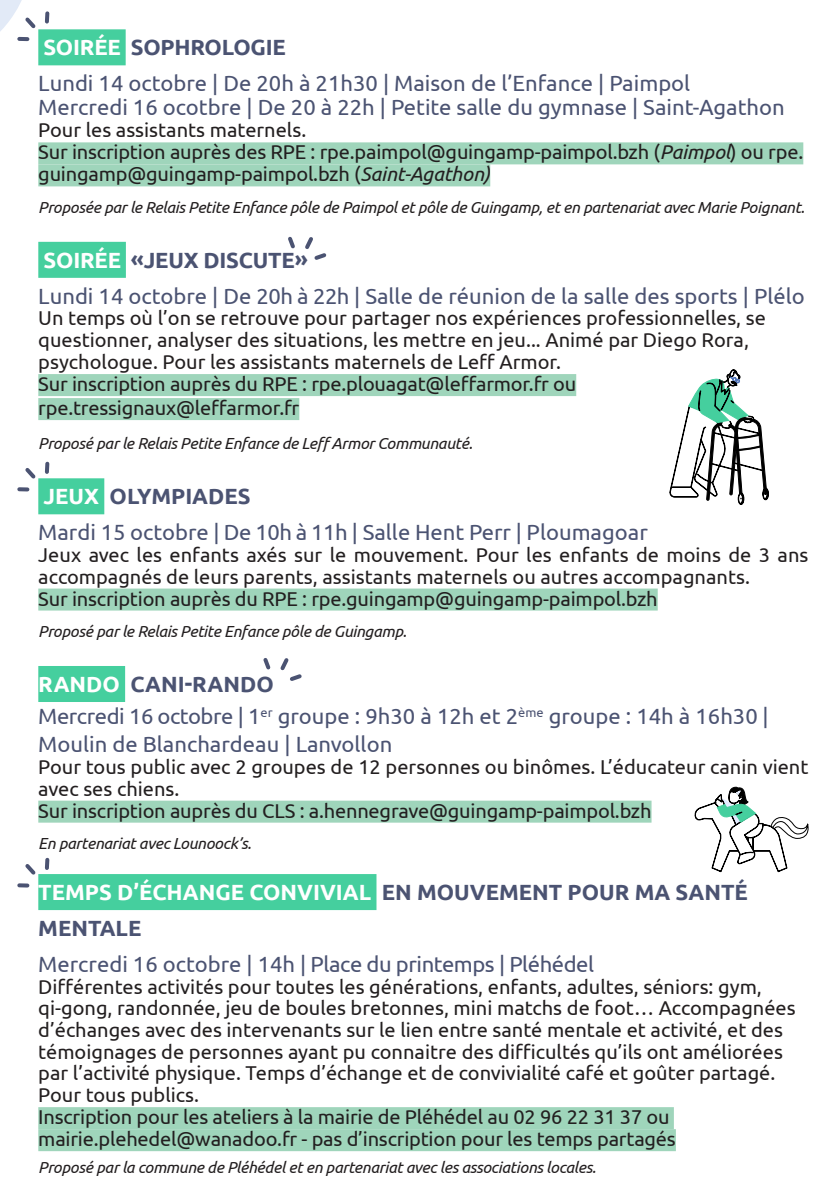
<style>
.page{position:relative;width:840px;height:1191px;background:#fff}
.page>*{position:absolute;margin:0;border:0;box-sizing:border-box;transform-origin:0 0}
.t1{font:22px/28px "Ubuntu";color:#4b5372}
.t2{font:700 22px/36px "Ubuntu";color:#4b5372}
.t3{font:22px "Ubuntu";letter-spacing:-.02em;color:#4b5372}
.t4{font:20px/21.6px "Ubuntu";color:#231f20}
.t5{font:italic 16px "Ubuntu";letter-spacing:-.02em;color:#231f20}
.s1{color:#fff}
.s2{font-style:italic}
</style>
<div class="page">
<div style="left:38px;top:29px;width:88px;height:36px;background:#45cf9e"></div>
<div style="left:38px;top:142px;width:764px;height:22px;background:#9fd5bb"></div>
<div style="left:38px;top:164px;width:452px;height:22px;background:#9fd5bb"></div>
<div style="left:38px;top:242px;width:88px;height:36px;background:#45cf9e"></div>
<div style="left:38px;top:374px;width:538px;height:22px;background:#9fd5bb"></div>
<div style="left:38px;top:398px;width:261px;height:22px;background:#9fd5bb"></div>
<div style="left:38px;top:478px;width:66px;height:36px;background:#45cf9e"></div>
<div style="left:38px;top:588px;width:619px;height:22px;background:#9fd5bb"></div>
<div style="left:38px;top:666px;width:87px;height:36px;background:#45cf9e"></div>
<div style="left:38px;top:800px;width:613px;height:22px;background:#9fd5bb"></div>
<div style="left:38px;top:874px;width:338px;height:36px;background:#45cf9e"></div>
<div style="left:38px;top:1107px;width:635px;height:22px;background:#9fd5bb"></div>
<div style="left:38px;top:1129px;width:637px;height:22px;background:#9fd5bb"></div>
<svg style="left:288px;top:236px;width:39px;height:24px"></svg>
<div style="left:762px;top:488px;width:6px;height:12px;border:1px solid #000;border-radius:50%"></div>
<svg style="left:669px;top:369px;width:98px;height:136px"></svg>
<svg style="left:694px;top:786px;width:115px;height:87px"></svg>
<svg style="left:45px;top:13px;width:4px;height:9px"></svg>
<svg style="left:0;top:0;width:39px;height:55px"></svg>
<svg style="left:45px;top:464px;width:4px;height:8px"></svg>
<svg style="left:19px;top:468px;width:20px;height:23px"></svg>
<svg style="left:263px;top:658px;width:39px;height:23px"></svg>
<svg style="left:45px;top:859px;width:4px;height:9px"></svg>
<svg style="left:19px;top:864px;width:20px;height:23px"></svg>
<p class="t2" style="left:43px;top:29px;width:244px"><span class="s1">SOIRÉE</span> SOPHROLOGIE</p>
<p class="t1" style="left:38px;top:69px;width:653px">Lundi 14 octobre | De 20h à 21h30 | Maison de l’Enfance | Paimpol</p>
<p class="t1" style="left:38px;top:93px;width:747px">Mercredi 16 ocotbre | De 20 à 22h | Petite salle du gymnase | Saint-Agathon</p>
<p class="t4" style="left:38px;top:119px;width:269px">Pour les assistants maternels.</p>
<p class="t4" style="left:38px;top:141px;width:766px">Sur inscription auprès des RPE : rpe.paimpol@guingamp-paimpol.bzh (<span class="s2">Paimpol</span>) ou rpe. guingamp@guingamp-paimpol.bzh (<span class="s2">Saint-Agathon)</span></p>
<p class="t5" style="left:38px;top:197px;width:767px">Proposée par le Relais Petite Enfance pôle de Paimpol et pôle de Guingamp, et en partenariat avec Marie Poignant.</p>
<p class="t2" style="left:44px;top:242px;width:265px"><span class="s1">SOIRÉE</span> «JEUX DISCUTE»</p>
<p class="t1" style="left:38px;top:281px;width:767px">Lundi 14 octobre | De 20h à 22h | Salle de réunion de la salle des sports | Plélo</p>
<p class="t4" style="left:38px;top:307px;width:728px">Un temps où l’on se retrouve pour partager nos expériences professionnelles, se questionner, analyser des situations, les mettre en jeu... Animé par Diego Rora, psychologue. Pour les assistants maternels de Leff Armor.</p>
<p class="t4" style="left:38px;top:372px;width:539px">Sur inscription auprès du RPE : rpe.plouagat@leffarmor.fr ou</p>
<p class="t4" style="left:38px;top:396px;width:262px">rpe.tressignaux@leffarmor.fr</p>
<p class="t5" style="left:38px;top:434px;width:435px">Proposé par le Relais Petite Enfance de Leff Armor Communauté.</p>
<p class="t2" style="left:44px;top:478px;width:208px"><span class="s1">JEUX</span> OLYMPIADES</p>
<p class="t1" style="left:38px;top:518px;width:610px">Mardi 15 octobre | De 10h à 11h | Salle Hent Perr | Ploumagoar</p>
<p class="t4" style="left:38px;top:543px;width:771px">Jeux avec les enfants axés sur le mouvement. Pour les enfants de moins de 3 ans accompagnés de leurs parents, assistants maternels ou autres accompagnants.</p>
<p class="t4" style="left:38px;top:587px;width:620px">Sur inscription auprès du RPE : rpe.guingamp@guingamp-paimpol.bzh</p>
<p class="t5" style="left:38px;top:621px;width:370px">Proposé par le Relais Petite Enfance pôle de Guingamp.</p>
<p class="t2" style="left:38px;top:666px;width:237px"><span class="s1">RANDO</span> CANI-RANDO</p>
<p class="t1" style="left:38px;top:701px;width:731px">Mercredi 16 octobre | 1<sup>er</sup> groupe : 9h30 à 12h et 2<sup>ème</sup> groupe : 14h à 16h30 |<br>Moulin de Blanchardeau | Lanvollon</p>
<p class="t4" style="left:38px;top:755px;width:771px">Pour tous public avec 2 groupes de 12 personnes ou binômes. L’éducateur canin vient avec ses chiens.</p>
<p class="t4" style="left:38px;top:799px;width:614px">Sur inscription auprès du CLS : a.hennegrave@guingamp-paimpol.bzh</p>
<p class="t5" style="left:38px;top:833px;width:214px">En partenariat avec Lounoock’s.</p>
<p class="t2" style="left:38px;top:874px;width:710px"><span class="s1">TEMPS D’ÉCHANGE CONVIVIAL</span> EN MOUVEMENT POUR MA SANTÉ<br>MENTALE</p>
<p class="t3" style="left:38px;top:951px;width:557px">Mercredi 16 octobre | 14h | Place du printemps | Pléhédel</p>
<p class="t4" style="left:38px;top:975px;width:758px">Différentes activités pour toutes les générations, enfants, adultes, séniors: gym, qi-gong, randonnée, jeu de boules bretonnes, mini matchs de foot… Accompagnées d’échanges avec des intervenants sur le lien entre santé mentale et activité, et des témoignages de personnes ayant pu connaitre des difficultés qu’ils ont améliorées par l’activité physique. Temps d’échange et de convivialité café et goûter partagé.<br>Pour tous publics.</p>
<p class="t4" style="left:38px;top:1105px;width:632px">Inscription pour les ateliers à la mairie de Pléhédel au 02 96 22 31 37 ou</p>
<p class="t4" style="left:38px;top:1127px;width:638px">mairie.plehedel@wanadoo.fr - pas d’inscription pour les temps partagés</p>
<p class="t5" style="left:38px;top:1158px;width:559px">Proposé par la commune de Pléhédel et en partenariat avec les associations locales.</p>
</div>
